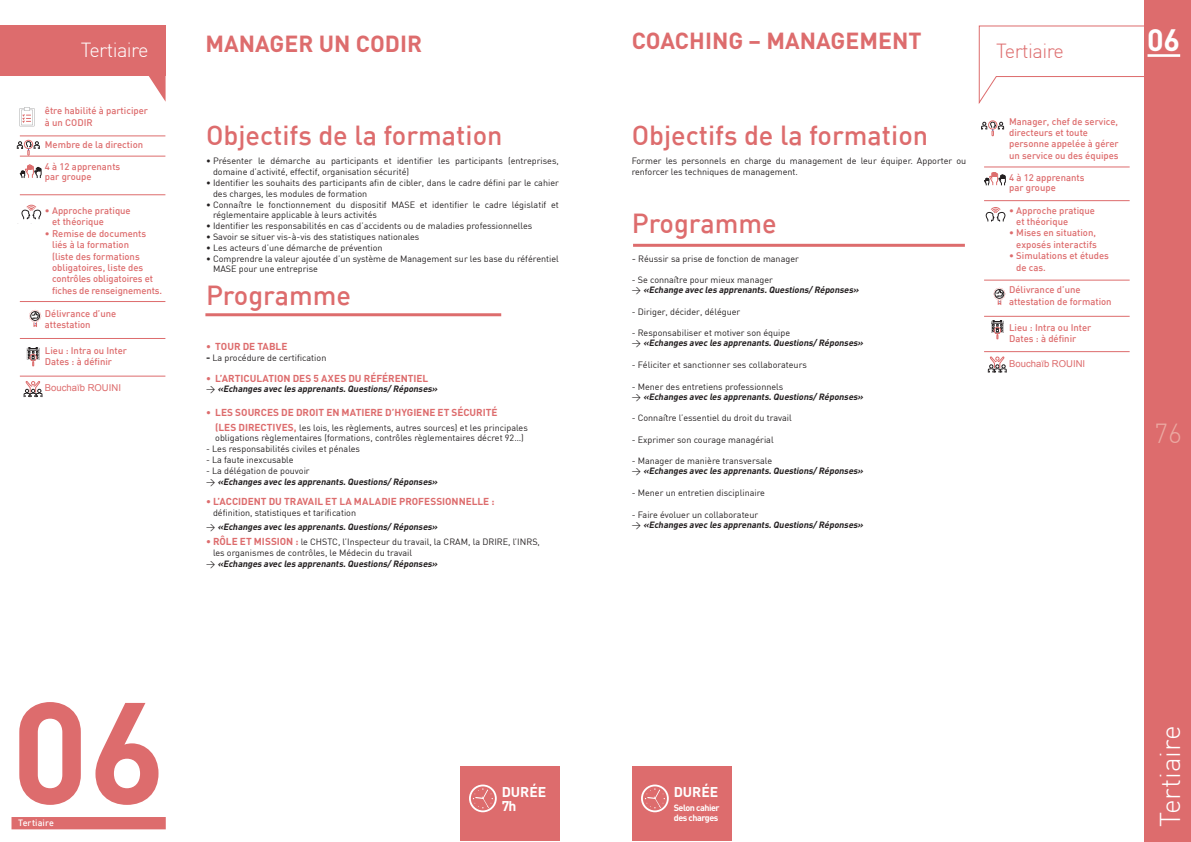
<style>
.page{position:relative;width:1191px;height:842px;background:#fff}
.page>*{position:absolute;margin:0;border:0;box-sizing:border-box;transform-origin:0 0}
.t1{font:142px "Din Bold CE";color:#dd6c6d}
.t2{font:30.5px "Din Bold CE";color:#fff}
.t3{font:300 28px "DIN";color:#fff}
.t4{font:500 27px "DIN";color:#dd6c6d}
.t5{font:300 27px "DIN";color:#eba9a2}
.t6{font:23px "Din Bold CE";color:#dd6c6d}
.t7{font:300 20px "DIN";letter-spacing:-.03em;color:#fff}
.t8{font:300 20px "DIN";letter-spacing:-.03em;color:#dd6c6d}
.t9{font:14px/14px "Din Bold CE";color:#fff}
.t10{font:10px "Din Bold CE";color:#dd6c6d}
.t11{font:500 9.5px/11.4px "DIN";color:#dd6c6d}
.t12{font:9.5px "Arial";color:#dd6c6d}
.t13{font:9px/10.8px "DIN";color:#231f20}
.t14{font:italic 9px "Din Bold CE";color:#231f20}
.t15{font:9px/10px "Din Bold CE";letter-spacing:-.05em;color:#fff}
.t16{font:500 9px "DIN";letter-spacing:.01em;color:#fff}
.s1{font-family:"Din Bold CE";font-size:10px}
.s2{font-family:"DIN";font-style:normal}
.s3{font-family:"Din Bold CE";font-size:10px;color:#dd6c6d}
.s4{font-family:"Minion Pro";font-size:12px}
</style>
<div class="page">
<div style="left:0;top:25px;width:166px;height:51px;background:#dd6c6d"></div>
<div style="left:12px;top:817px;width:154px;height:12px;background:#dd6c6d"></div>
<svg style="left:149px;top:76px;width:17px;height:26px"></svg>
<hr style="left:205px;top:313px;width:296px;height:3px;background:#dd6c6d">
<div style="left:460px;top:766px;width:99px;height:75px;background:#dd6c6d"></div>
<svg style="left:469px;top:784px;width:28px;height:28px"></svg>
<div style="left:24px;top:140px;width:9px;height:9px;border:1px solid #dd6d6d;border-radius:50%"></div>
<svg style="left:17px;top:141px;width:23px;height:14px"></svg>
<svg style="left:22px;top:205px;width:19px;height:14px"></svg>
<svg style="left:29px;top:310px;width:12px;height:17px"></svg>
<svg style="left:24px;top:381px;width:18px;height:16px"></svg>
<hr style="left:20px;top:136px;width:145px;height:1px;background:#dd6c6d">
<hr style="left:20px;top:156px;width:145px;height:1px;background:#dd6c6d">
<hr style="left:20px;top:194px;width:145px;height:1px;background:#dd6c6d">
<hr style="left:20px;top:301px;width:145px;height:1px;background:#dd6c6d">
<hr style="left:20px;top:376px;width:145px;height:1px;background:#dd6c6d">
<hr style="left:20px;top:338px;width:145px;height:1px;background:#dd6c6d">
<svg style="left:20px;top:165px;width:21px;height:13px"></svg>
<svg style="left:27px;top:347px;width:13px;height:19px"></svg>
<svg style="left:20px;top:107px;width:14px;height:19px"></svg>
<div style="left:1144px;top:0;width:47px;height:841px;background:#dd6c6d"></div>
<hr style="left:633px;top:244px;width:332px;height:3px;background:#dd6c6d">
<div style="left:632px;top:766px;width:99px;height:75px;background:#dd6c6d"></div>
<svg style="left:641px;top:784px;width:28px;height:28px"></svg>
<hr style="left:1147px;top:54px;width:33px;height:3px;background:#fff">
<svg style="left:978px;top:25px;width:170px;height:79px"></svg>
<div style="left:988px;top:121px;width:9px;height:8px;border:1px solid #dd6d6d;border-radius:50%"></div>
<svg style="left:981px;top:122px;width:22px;height:14px"></svg>
<svg style="left:985px;top:207px;width:20px;height:15px"></svg>
<svg style="left:993px;top:288px;width:12px;height:17px"></svg>
<svg style="left:988px;top:357px;width:18px;height:16px"></svg>
<hr style="left:984px;top:167px;width:145px;height:1px;background:#dd6c6d">
<hr style="left:984px;top:200px;width:145px;height:1px;background:#dd6c6d">
<hr style="left:984px;top:280px;width:145px;height:1px;background:#dd6c6d">
<hr style="left:984px;top:351px;width:145px;height:1px;background:#dd6c6d">
<hr style="left:984px;top:316px;width:145px;height:1px;background:#dd6c6d">
<svg style="left:984px;top:172px;width:21px;height:14px"></svg>
<svg style="left:991px;top:320px;width:13px;height:19px"></svg>
<h3 class="t7" style="left:81px;top:39px;width:69px">Tertiaire</h3>
<h3 class="t6" style="left:205px;top:30px;width:218px">MANAGER UN CODIR</h3>
<p class="t11" style="left:45px;top:105px;width:105px;line-height:12px">être habilité à participer à un CODIR</p>
<p class="t11" style="left:45px;top:139px;width:100px">Membre de la direction</p>
<p class="t11" style="left:45px;top:162px;width:77px;line-height:10px">4 à 12 apprenants par groupe</p>
<p class="t11" style="left:52px;top:205px;width:80px;text-indent:-7px">• Approche pratique et théorique</p>
<p class="t11" style="left:52px;top:228px;width:112px;text-indent:-7px">• Remise de documents liés à la formation<br>(liste des formations obligatoires, liste des contrôles obligatoires et fiches de renseignements.</p>
<p class="t11" style="left:45px;top:308px;width:73px">Délivrance d’une attestation</p>
<p class="t11" style="left:45px;top:345px;width:84px">Lieu : Intra ou Inter<br>Dates : à définir</p>
<p class="t12" style="left:45px;top:382px;width:78px">Bouchaïb ROUINI</p>
<h3 class="t4" style="left:206px;top:123px;width:298px">Objectifs de la formation</h3>
<p class="t13" style="left:213px;top:156px;width:347px;text-indent:-7px">• Présenter le démarche au participants et identifier les participants (entreprises, domaine d’activité, effectif, organisation sécurité)</p>
<p class="t13" style="left:213px;top:177px;width:347px;text-indent:-7px">• Identifier les souhaits des participants afin de cibler, dans le cadre défini par le cahier des charges, les modules de formation</p>
<p class="t13" style="left:213px;top:199px;width:347px;text-indent:-7px">• Connaître le fonctionnement du dispositif MASE et identifier le cadre législatif et réglementaire applicable à leurs activités</p>
<p class="t13" style="left:206px;top:220px;width:328px">• Identifier les responsabilités en cas d’accidents ou de maladies professionnelles</p>
<p class="t13" style="left:206px;top:231px;width:215px">• Savoir se situer vis-à-vis des statistiques nationales</p>
<p class="t13" style="left:206px;top:243px;width:178px">• Les acteurs d’une démarche de prévention</p>
<p class="t13" style="left:213px;top:253px;width:347px;text-indent:-7px">• Comprendre la valeur ajoutée d’un système de Management sur les base du référentiel<br>MASE pour une entreprise</p>
<h3 class="t4" style="left:206px;top:283px;width:147px">Programme</h3>
<p class="t10" style="left:206px;top:341px;width:83px">• TOUR DE TABLE</p>
<p class="t13" style="left:206px;top:352px;width:122px"><span class="s1">-</span> La procédure de certification</p>
<p class="t10" style="left:206px;top:372px;width:224px">• L’ARTICULATION DES 5 AXES DU RÉFÉRENTIEL</p>
<p class="t14" style="left:206px;top:383px;width:235px"><span class="s2">&gt;</span> «Echanges avec les apprenants.Questions/Réponses»</p>
<p class="t10" style="left:206px;top:407px;width:293px">• LES SOURCES DE DROIT EN MATIERE D’HYGIENE ET SÉCURITÉ</p>
<p class="t13" style="left:215px;top:422px;width:314px"><span class="s3">(LES DIRECTIVES,</span> les lois, les règlements, autres sources) et les principales obligations règlementaires (formations, contrôles règlementaires décret 92…)</p>
<p class="t13" style="left:206px;top:443px;width:156px">- Les responsabilités civiles et pénales</p>
<p class="t13" style="left:206px;top:454px;width:89px">- La faute inexcusable</p>
<p class="t13" style="left:206px;top:465px;width:105px">- La délégation de pouvoir</p>
<p class="t14" style="left:206px;top:476px;width:235px"><span class="s2">&gt;</span> «Echanges avec les apprenants.Questions/Réponses»</p>
<p class="t10" style="left:206px;top:496px;width:290px">• L’ACCIDENT DU TRAVAIL ET LA MALADIE PROFESSIONNELLE :</p>
<p class="t13" style="left:213px;top:507px;width:145px">définition, statistiques et tarification</p>
<p class="t14" style="left:206px;top:522px;width:235px"><span class="s2">&gt;</span> «Echanges avec les apprenants.Questions/Réponses»</p>
<p class="t13" style="left:213px;top:536px;width:328px;text-indent:-7px"><span class="s3">• RÔLE ET MISSION :</span> le CHSTC, l’Inspecteur du travail, la CRAM, la DRIRE, l’INRS, les organismes de contrôles, le Médecin du travail</p>
<p class="t14" style="left:206px;top:558px;width:235px"><span class="s2">&gt;</span> «Echanges avec les apprenants.Questions/Réponses»</p>
<h1 class="t1" style="left:12px;top:668px;width:156px">06</h1>
<p class="t16" style="left:18px;top:819px;width:37px">Tertiaire</p>
<h3 class="t9" style="left:502px;top:784px;width:46px">DURÉE<br>7h</h3>
<h3 class="t6" style="left:631px;top:27px;width:291px">COACHING – MANAGEMENT</h3>
<h3 class="t4" style="left:631px;top:123px;width:298px">Objectifs de la formation</h3>
<p class="t13" style="left:631px;top:156px;width:336px">Former les personnels en charge du management de leur équiper. Apporter ou renforcer les techniques de management.</p>
<h3 class="t4" style="left:631px;top:211px;width:147px">Programme</h3>
<p class="t13" style="left:631px;top:253px;width:169px"><span class="s4">-</span> Réussir sa prise de fonction de manager</p>
<p class="t13" style="left:631px;top:274px;width:143px">- Se connaître pour mieux manager</p>
<p class="t14" style="left:631px;top:285px;width:230px"><span class="s2">&gt;</span> «Echange avec les apprenants.Questions/Réponses»</p>
<p class="t13" style="left:631px;top:306px;width:110px">- Diriger, décider, déléguer</p>
<p class="t13" style="left:631px;top:328px;width:160px">- Responsabiliser et motiver son équipe</p>
<p class="t14" style="left:631px;top:338px;width:235px"><span class="s2">&gt;</span> «Echanges avec les apprenants.Questions/Réponses»</p>
<p class="t13" style="left:631px;top:359px;width:177px">- Féliciter et sanctionner ses collaborateurs</p>
<p class="t13" style="left:631px;top:381px;width:153px">- Mener des entretiens professionnels</p>
<p class="t14" style="left:631px;top:391px;width:235px"><span class="s2">&gt;</span> «Echanges avec les apprenants.Questions/Réponses»</p>
<p class="t13" style="left:631px;top:412px;width:162px">- Connaître l’essentiel du droit du travail</p>
<p class="t13" style="left:631px;top:434px;width:143px">- Exprimer son courage managérial</p>
<p class="t13" style="left:631px;top:456px;width:142px">- Manager de manière transversale</p>
<p class="t14" style="left:631px;top:466px;width:235px"><span class="s2">&gt;</span> «Echanges avec les apprenants.Questions/Réponses»</p>
<p class="t13" style="left:631px;top:487px;width:135px">- Mener un entretien disciplinaire</p>
<p class="t13" style="left:631px;top:509px;width:128px">- Faire évoluer un collaborateur</p>
<p class="t14" style="left:631px;top:520px;width:235px"><span class="s2">&gt;</span> «Echanges avec les apprenants.Questions/Réponses»</p>
<h3 class="t8" style="left:996px;top:40px;width:69px">Tertiaire</h3>
<p class="t11" style="left:1009px;top:116px;width:111px">Manager, chef de service, directeurs et toute personne appelée à gérer un service ou des équipes</p>
<p class="t11" style="left:1009px;top:173px;width:77px;line-height:10px">4 à 12 apprenants par groupe</p>
<p class="t11" style="left:1016px;top:205px;width:80px;text-indent:-7px">• Approche pratique et théorique</p>
<p class="t11" style="left:1009px;top:228px;width:89px;text-align:right">• Mises en situation, exposés interactifs</p>
<p class="t11" style="left:1016px;top:251px;width:94px;text-indent:-7px">• Simulations et études de cas.</p>
<p class="t11" style="left:1009px;top:285px;width:104px">Délivrance d’une attestation de formation</p>
<p class="t11" style="left:1009px;top:322px;width:84px">Lieu : Intra ou Inter<br>Dates : à définir</p>
<p class="t12" style="left:1009px;top:359px;width:78px">Bouchaïb ROUINI</p>
<h2 class="t2" style="left:1147px;top:22px;width:35px">06</h2>
<h3 class="t5" style="left:1154px;top:418px;width:29px">76</h3>
<h3 class="t9" style="left:673px;top:784px;width:46px">DURÉE</h3>
<p class="t15" style="left:674px;top:802px;width:47px">Selon cahier des charges</p>
<h3 class="t3" style="left:1154px;top:827px;width:103px;rotate:-90deg">Tertiaire</h3>
</div>
